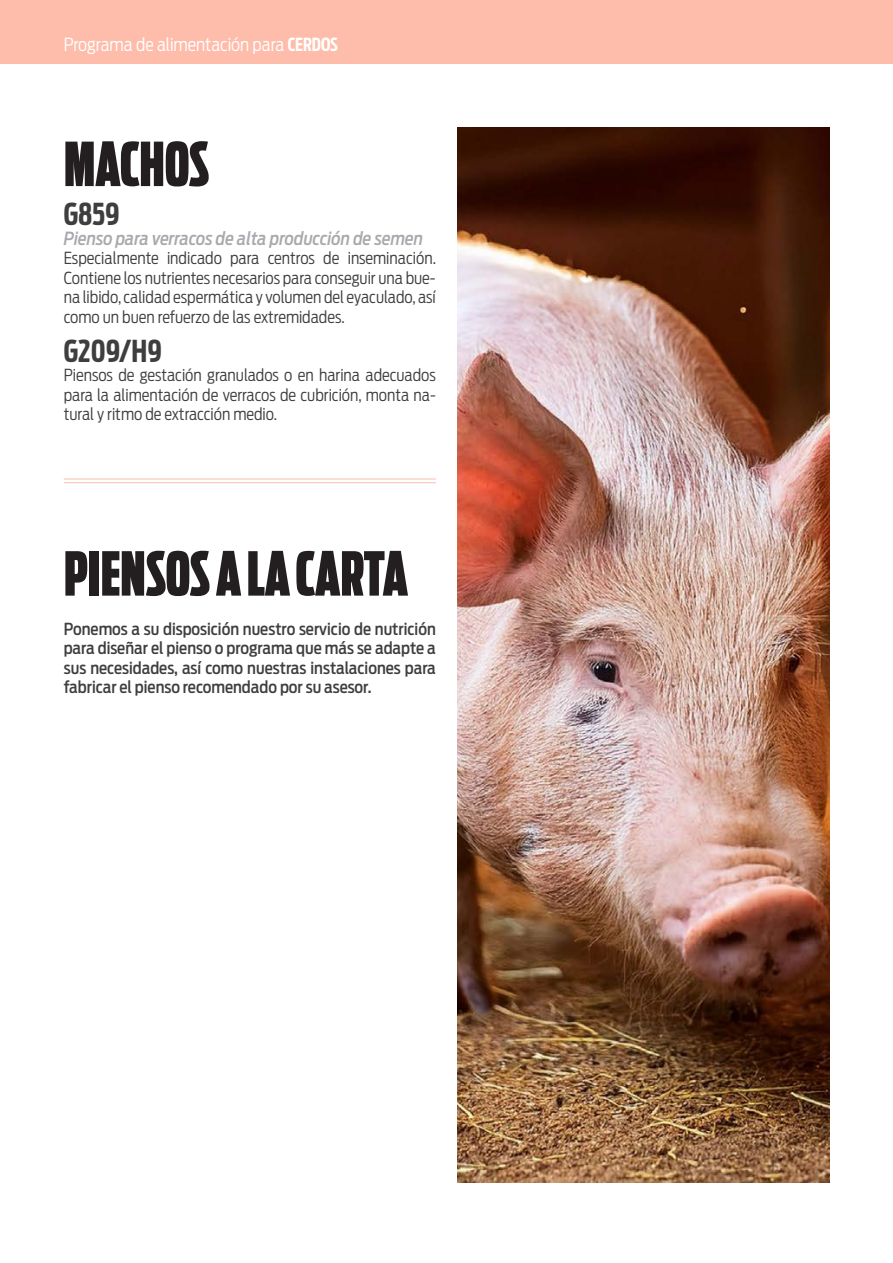
<style>
.page{position:relative;width:893px;height:1263px;background:#fff}
.page>*{position:absolute;margin:0;border:0;box-sizing:border-box;transform-origin:0 0}
.t1{font:900 60px "Ford Antenna Comp";color:#231f20}
.t2{font:700 30px "Ford Antenna Extra Cond";color:#3e3e3f}
.t3{font:italic 500 18px "Ford Antenna Cond";color:#a8a9ad}
.t4{font:300 18px "Antenna Cond";color:#fff}
.t5{font:300 16.5px/19.5px "Ford Antenna Cond";color:#3e3e3f;text-align:justify}
.t6{font:500 16.5px/19.5px "Ford Antenna Cond";color:#3e3e3f;text-align:justify}
.s1{font-family:"Antenna Extra Cond";font-weight:700}
</style>
<div class="page">
<div style="left:0;top:0;width:893px;height:64px;background:#febcab"></div>
<img style="left:457px;top:128px;width:372px;height:1054px">
<hr style="left:64px;top:479px;width:372px;height:1px;background:#febcab">
<hr style="left:64px;top:482px;width:372px;height:1px;background:#febcab">
<p class="t4" style="left:64px;top:34px;width:276px">Programa de alimentación para <span class="s1">CERDOS</span></p>
<h1 class="t1" style="left:64px;top:111px;width:147px">MACHOS</h1>
<h2 class="t2" style="left:64px;top:188px;width:57px">G859</h2>
<p class="t3" style="left:64px;top:222px;width:361px">Pienso para verracos de alta producción de semen</p>
<p class="t5" style="left:64px;top:246px;width:374px">Especialmente indicado para centros de inseminación.<br>Contiene los nutrientes necesarios para conseguir una bue&shy;na libido, calidad espermática y volumen del eyaculado, así como un buen refuerzo de las extremidades.</p>
<h2 class="t2" style="left:64px;top:324px;width:99px">G209/H9</h2>
<p class="t5" style="left:64px;top:363px;width:374px">Piensos de gestación granulados o en harina adecuados para la alimentación de verracos de cubrición, monta na&shy;tural y ritmo de extracción medio.</p>
<h1 class="t1" style="left:64px;top:521px;width:346px">PIENSOS A LA CARTA</h1>
<p class="t6" style="left:64px;top:617px;width:374px">Ponemos a su disposición nuestro servicio de nutrición para diseñar el pienso o programa que más se adapte a sus necesidades, así como nuestras instalaciones para fabricar el pienso recomendado por su asesor.</p>
</div>
